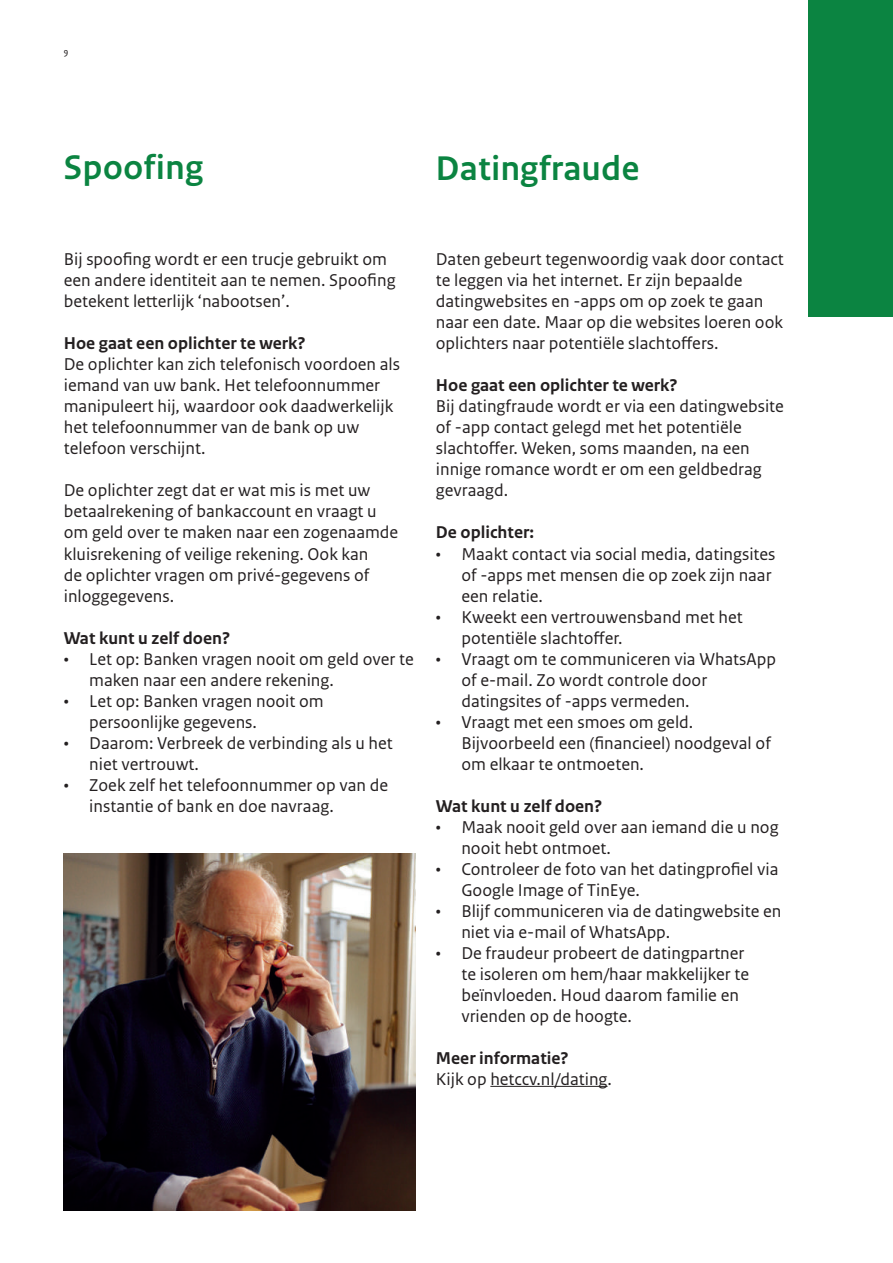
<style>
.page{position:relative;width:893px;height:1263px;background:#fff}
.page>*{position:absolute;margin:0;border:0;box-sizing:border-box;transform-origin:0 0}
.t1{font:700 36px "Rijksoverheid Sans Heading";letter-spacing:.02em;color:#0b8441}
.t2{font:18px/21px "Rijksoverheid Sans Text";color:#231f20}
.t3{font:700 18px "Rijksoverheid Sans Text";color:#231f20}
.t4{font:9.75px "Profile";color:#231f20}
</style>
<div class="page">
<div style="left:808px;top:0;width:85px;height:317px;background:#0b8441"></div>
<hr style="left:490px;top:1086px;width:117px;height:1px;background:#231f20">
<img style="left:64px;top:853px;width:352px;height:357px">
<p class="t4" style="left:64px;top:47px;width:6px">9</p>
<h1 class="t1" style="left:64px;top:147px;width:141px">Spoofing</h1>
<h1 class="t1" style="left:436px;top:148px;width:205px">Datingfraude</h1>
<p class="t2" style="left:64px;top:249px;width:333px">Bij spoofing wordt er een trucje gebruikt om een andere identiteit aan te nemen. Spoofing betekent letterlijk ‘nabootsen’.</p>
<p class="t3" style="left:64px;top:333px;width:243px">Hoe gaat een oplichter te werk?</p>
<p class="t2" style="left:64px;top:354px;width:338px">De oplichter kan zich telefonisch voordoen als iemand van uw bank. Het telefoonnummer manipuleert hij, waardoor ook daadwerkelijk het telefoonnummer van de bank op uw telefoon verschijnt.</p>
<p class="t2" style="left:64px;top:480px;width:336px">De oplichter zegt dat er wat mis is met uw betaalrekening of bankaccount en vraagt u om geld over te maken naar een zogenaamde kluisrekening of veilige rekening. Ook kan<br>de oplichter vragen om privé-gegevens of inloggegevens.</p>
<p class="t3" style="left:64px;top:627px;width:168px">Wat kunt u zelf doen?</p>
<p class="t2" style="left:89px;top:648px;width:326px;text-indent:-26px">• Let op: Banken vragen nooit om geld over te maken naar een andere rekening.</p>
<p class="t2" style="left:89px;top:690px;width:236px;text-indent:-26px">• Let op: Banken vragen nooit om persoonlijke gegevens.</p>
<p class="t2" style="left:89px;top:732px;width:305px;text-indent:-26px">• Daarom: Verbreek de verbinding als u het niet vertrouwt.</p>
<p class="t2" style="left:89px;top:774px;width:300px;text-indent:-26px">• Zoek zelf het telefoonnummer op van de instantie of bank en doe navraag.</p>
<p class="t2" style="left:436px;top:249px;width:349px">Daten gebeurt tegenwoordig vaak door contact te leggen via het internet. Er zijn bepaalde datingwebsites en -apps om op zoek te gaan naar een date. Maar op die websites loeren ook oplichters naar potentiële slachtoffers.</p>
<p class="t3" style="left:436px;top:375px;width:243px">Hoe gaat een oplichter te werk?</p>
<p class="t2" style="left:436px;top:396px;width:350px">Bij datingfraude wordt er via een datingwebsite of -app contact gelegd met het potentiële slachtoffer. Weken, soms maanden, na een innige romance wordt er om een geldbedrag gevraagd.</p>
<p class="t3" style="left:436px;top:522px;width:100px">De oplichter:</p>
<p class="t2" style="left:461px;top:543px;width:316px;text-indent:-26px">• Maakt contact via social media, datingsites of -apps met mensen die op zoek zijn naar een relatie.</p>
<p class="t2" style="left:461px;top:606px;width:283px;text-indent:-26px">• Kweekt een vertrouwensband met het potentiële slachtoffer.</p>
<p class="t2" style="left:461px;top:648px;width:316px;text-indent:-26px">• Vraagt om te communiceren via WhatsApp of e-mail. Zo wordt controle door datingsites of -apps vermeden.</p>
<p class="t2" style="left:461px;top:711px;width:311px;text-indent:-26px">• Vraagt met een smoes om geld.<br>Bijvoorbeeld een (financieel) noodgeval of om elkaar te ontmoeten.</p>
<p class="t3" style="left:436px;top:795px;width:168px">Wat kunt u zelf doen?</p>
<p class="t2" style="left:461px;top:816px;width:319px;text-indent:-26px">• Maak nooit geld over aan iemand die u nog nooit hebt ontmoet.</p>
<p class="t2" style="left:461px;top:858px;width:319px;text-indent:-26px">• Controleer de foto van het datingprofiel via<br>Google Image of TinEye.</p>
<p class="t2" style="left:461px;top:900px;width:322px;text-indent:-26px">• Blijf communiceren via de datingwebsite en niet via e-mail of WhatsApp.</p>
<p class="t2" style="left:461px;top:942px;width:289px;text-indent:-26px">• De fraudeur probeert de datingpartner te isoleren om hem/haar makkelijker te beïnvloeden. Houd daarom familie en vrienden op de hoogte.</p>
<p class="t3" style="left:436px;top:1047px;width:134px">Meer informatie?</p>
<p class="t2" style="left:436px;top:1068px;width:178px">Kijk op hetccv.nl/dating.</p>
</div>
